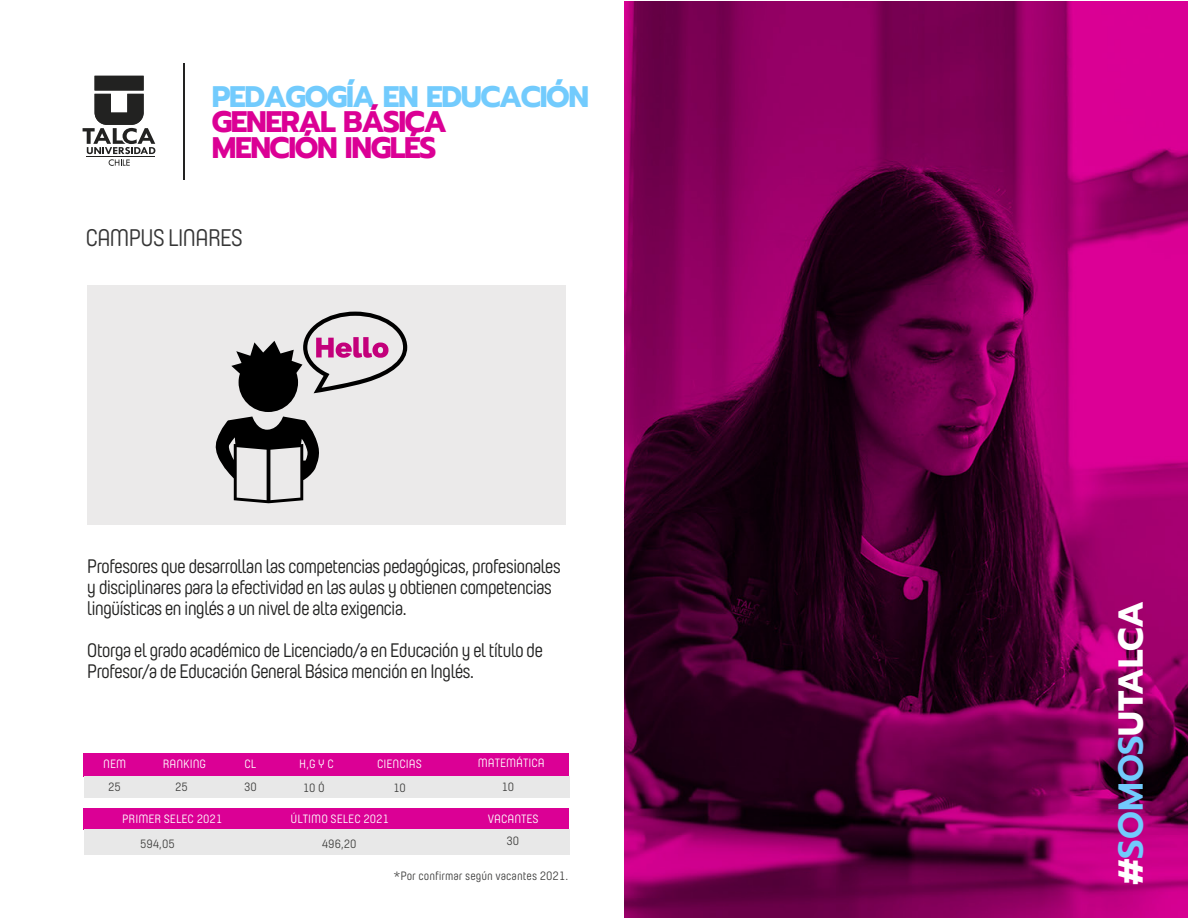
<style>
.page{position:relative;width:1188px;height:918px;background:#fff}
.page>*{position:absolute;margin:0;border:0;box-sizing:border-box;transform-origin:0 0}
.t1{font:700 34.5px "Prompt";letter-spacing:-.025em;color:#fff}
.t2{font:700 29.55px/25.5px "Prompt";letter-spacing:-.05em;color:#db0095}
.t3{font:700 29.55px "Prompt";letter-spacing:-.05em;color:#72cbfd}
.t4{font:24px "Yummo";letter-spacing:-.05em;color:#363636}
.t5{font:19.5px/21px "Yummo";letter-spacing:-.05em;color:#222221}
.t6{font:12.15px "Yummo";color:#3e3e3d}
.t7{font:12px "Yummo";color:#fff}
.t8{font:12px "Yummo";color:#3e3e3d}
.s1{font-weight:600;color:#72cbfd}
</style>
<div class="page">
<img style="left:624px;top:2px;width:564px;height:916px">
<div style="left:87px;top:285px;width:479px;height:240px;background:#ebeaea"></div>
<hr style="left:183px;top:63px;width:2px;height:117px;background:#222221">
<svg style="left:83px;top:76px;width:72px;height:90px"></svg>
<hr style="left:87px;top:156px;width:68px;height:1px;background:#222221">
<div style="left:83px;top:753px;width:486px;height:24px;background:#db0095"></div>
<div style="left:84px;top:777px;width:485px;height:21px;background:#e8e8e8"></div>
<div style="left:83px;top:808px;width:486px;height:21px;background:#db0095"></div>
<div style="left:84px;top:830px;width:485px;height:25px;background:#e8e8e8"></div>
<svg style="left:215px;top:312px;width:192px;height:191px"></svg>
<h2 class="t3" style="left:212px;top:74px;width:379px">PEDAGOGÍA EN EDUCACIÓN</h2>
<h2 class="t2" style="left:212px;top:109px;width:237px">GENERAL BÁSICA<br>MENCIÓN INGLÉS</h2>
<p class="t4" style="left:85px;top:221px;width:159px">CAMPUS LINARES</p>
<p class="t5" style="left:87px;top:554px;width:476px">Profesores que desarrollan las competencias pedagógicas, profesionales y disciplinares para la efectividad en las aulas y obtienen competencias lingüísticas en inglés a un nivel de alta exigencia.</p>
<p class="t5" style="left:87px;top:638px;width:458px">Otorga el grado académico de Licenciado/a en Educación y el título de<br>Profesor/a de Educación General Básica mención en Inglés.</p>
<p class="t7" style="left:103px;top:755px;width:25px">NEM</p>
<p class="t7" style="left:163px;top:755px;width:45px">RANKING</p>
<p class="t7" style="left:244px;top:755px;width:13px">CL</p>
<p class="t7" style="left:299px;top:755px;width:36px">H,G Y C</p>
<p class="t7" style="left:377px;top:755px;width:46px">CIENCIAS</p>
<p class="t7" style="left:478px;top:754px;width:68px">MATEMÁTICA</p>
<p class="t8" style="left:108px;top:778px;width:14px">25</p>
<p class="t8" style="left:175px;top:778px;width:14px">25</p>
<p class="t8" style="left:244px;top:779px;width:14px">30</p>
<p class="t8" style="left:303px;top:779px;width:23px">10 Ó</p>
<p class="t8" style="left:393px;top:780px;width:14px">10</p>
<p class="t8" style="left:502px;top:779px;width:14px">10</p>
<p class="t7" style="left:122px;top:810px;width:101px">PRIMER SELEC 2021</p>
<p class="t7" style="left:291px;top:810px;width:100px">ÚLTIMO SELEC 2021</p>
<p class="t7" style="left:488px;top:810px;width:53px">VACANTES</p>
<p class="t8" style="left:140px;top:835px;width:36px">594,05</p>
<p class="t8" style="left:322px;top:835px;width:36px">496,20</p>
<p class="t8" style="left:507px;top:832px;width:14px">30</p>
<p class="t6" style="left:394px;top:867px;width:176px">*Por confirmar según vacantes 2021.</p>
<h1 class="t1" style="left:1105px;top:885px;width:286px;rotate:-90deg">#<span class="s1">SOMOS</span>UTALCA</h1>
</div>
